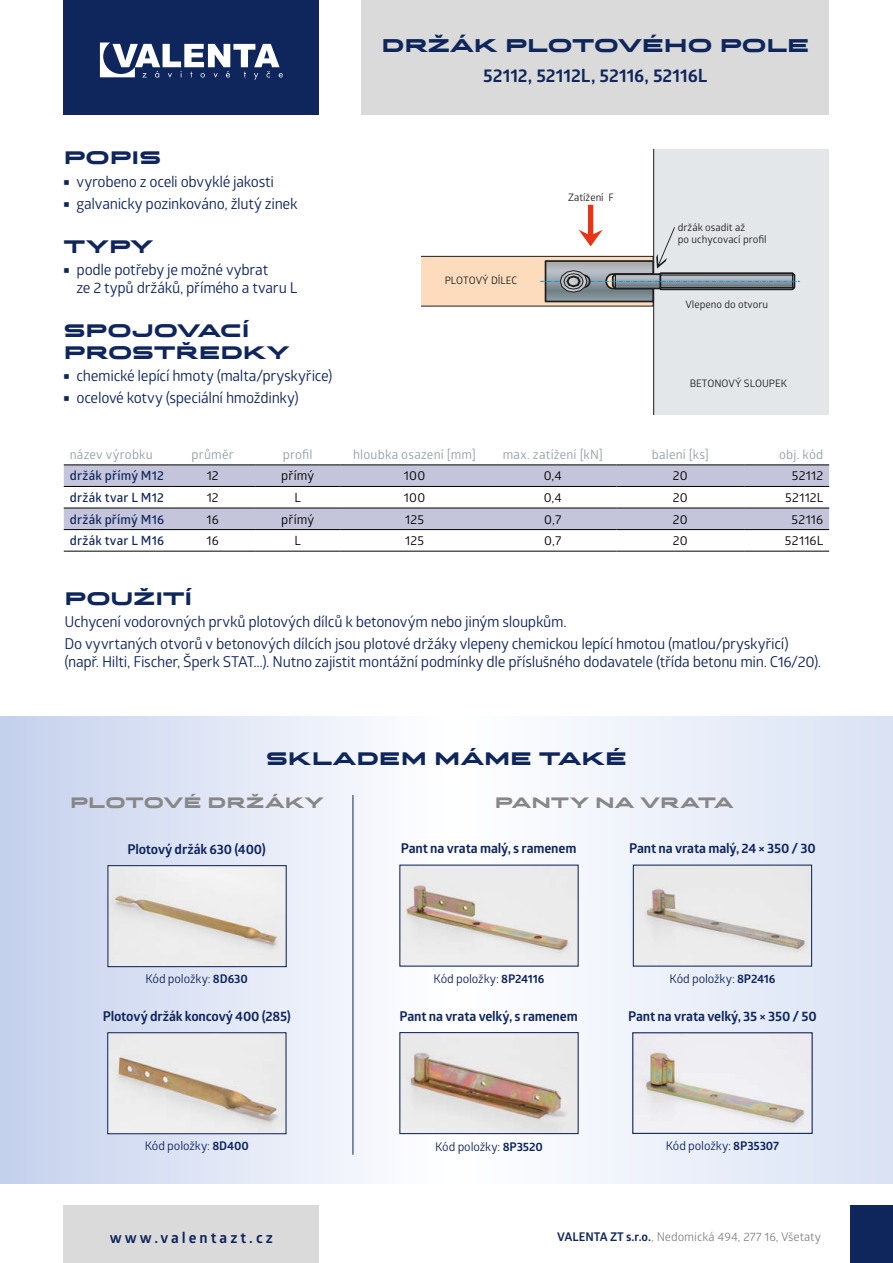
<style>
.page{position:relative;width:893px;height:1263px;background:#fff}
.page>*{position:absolute;margin:0;border:0;box-sizing:border-box;transform-origin:0 0}
.t1{font:700 18.3px "Glober";letter-spacing:-.005em;color:#0f265c}
.t2{font:18.3px "Stereo Gothic 950 Regular 2";color:#0f265c}
.t3{font:18px/21.6px "Stereo Gothic 950 Regular 2";letter-spacing:.005em;color:#0f265c}
.t4{font:15px/22.2px "Glober";letter-spacing:-.02em;color:#0f265c}
.t5{font:15px "Stereo Gothic 950 Regular 2";letter-spacing:.02em;color:#878787}
.t6{font:700 15px "Glober";letter-spacing:.2em;color:#0f265c}
.t7{font:700 13.5px "Glober";letter-spacing:-.01em;color:#0f265c}
.t8{font:12.75px "Glober";letter-spacing:.015em;color:#949fa7}
.t9{font:12.75px "Glober";letter-spacing:.015em;color:#000}
.t10{font:600 12.75px "Glober";letter-spacing:.015em;color:#0f265c}
.t11{font:12px "Glober";letter-spacing:-.01em;color:#0f265c}
.t12{font:12px "Glober";color:#878787}
.t13{font:10.35px/12.3px "Glober";color:#1e1e1e}
.s1{font-weight:700}
.s2{font-weight:700;color:#0f265c}
</style>
<div class="page">
<svg style="left:0;top:716px;width:893px;height:467px"></svg>
<div style="left:64px;top:0;width:255px;height:115px;background:#0f265c"></div>
<svg style="left:100px;top:43px;width:183px;height:37px"></svg>
<div style="left:64px;top:1205px;width:255px;height:58px;background:#dadada"></div>
<div style="left:361px;top:0;width:468px;height:115px;background:#dadada"></div>
<div style="left:851px;top:1205px;width:42px;height:58px;background:#0f265c"></div>
<div style="left:654px;top:149px;width:175px;height:266px;background:#e4e7ea"></div>
<hr style="left:653px;top:149px;width:1px;height:266px;background:#1e1e1e">
<svg style="left:421px;top:205px;width:379px;height:102px"></svg>
<svg style="left:64px;top:466px;width:765px;height:63px;fill:#c4c5db"></svg>
<hr style="left:64px;top:465px;width:106px;height:1px;background:#000">
<hr style="left:170px;top:465px;width:85px;height:1px;background:#000">
<hr style="left:255px;top:465px;width:85px;height:1px;background:#000">
<hr style="left:340px;top:465px;width:149px;height:1px;background:#000">
<hr style="left:489px;top:465px;width:128px;height:1px;background:#000">
<hr style="left:617px;top:465px;width:127px;height:1px;background:#000">
<hr style="left:744px;top:465px;width:85px;height:1px;background:#000">
<hr style="left:64px;top:486px;width:106px;height:1px;background:#000">
<hr style="left:170px;top:486px;width:85px;height:1px;background:#000">
<hr style="left:255px;top:486px;width:85px;height:1px;background:#000">
<hr style="left:340px;top:486px;width:149px;height:1px;background:#000">
<hr style="left:489px;top:486px;width:128px;height:1px;background:#000">
<hr style="left:617px;top:486px;width:127px;height:1px;background:#000">
<hr style="left:744px;top:486px;width:85px;height:1px;background:#000">
<hr style="left:64px;top:508px;width:106px;height:1px;background:#000">
<hr style="left:170px;top:508px;width:85px;height:1px;background:#000">
<hr style="left:255px;top:508px;width:85px;height:1px;background:#000">
<hr style="left:340px;top:508px;width:149px;height:1px;background:#000">
<hr style="left:489px;top:508px;width:128px;height:1px;background:#000">
<hr style="left:617px;top:508px;width:127px;height:1px;background:#000">
<hr style="left:744px;top:508px;width:85px;height:1px;background:#000">
<hr style="left:64px;top:529px;width:106px;height:1px;background:#000">
<hr style="left:170px;top:529px;width:85px;height:1px;background:#000">
<hr style="left:255px;top:529px;width:85px;height:1px;background:#000">
<hr style="left:340px;top:529px;width:149px;height:1px;background:#000">
<hr style="left:489px;top:529px;width:128px;height:1px;background:#000">
<hr style="left:617px;top:529px;width:127px;height:1px;background:#000">
<hr style="left:744px;top:529px;width:85px;height:1px;background:#000">
<hr style="left:64px;top:551px;width:106px;height:1px;background:#000">
<hr style="left:170px;top:551px;width:85px;height:1px;background:#000">
<hr style="left:255px;top:551px;width:85px;height:1px;background:#000">
<hr style="left:340px;top:551px;width:149px;height:1px;background:#000">
<hr style="left:489px;top:551px;width:128px;height:1px;background:#000">
<hr style="left:617px;top:551px;width:127px;height:1px;background:#000">
<hr style="left:744px;top:551px;width:85px;height:1px;background:#000">
<img style="left:401px;top:866px;width:176px;height:99px">
<img style="left:401px;top:1034px;width:176px;height:98px">
<div style="left:399px;top:1032px;width:180px;height:102px;border:1px solid #0f265c"></div>
<img style="left:635px;top:866px;width:175px;height:99px">
<div style="left:633px;top:864px;width:179px;height:103px;border:1px solid #0f265c"></div>
<img style="left:109px;top:867px;width:176px;height:98px">
<div style="left:107px;top:865px;width:180px;height:102px;border:1px solid #0f265c"></div>
<img style="left:109px;top:1034px;width:176px;height:98px">
<div style="left:107px;top:1032px;width:180px;height:102px;border:1px solid #0f265c"></div>
<hr style="left:353px;top:795px;width:1px;height:360px;background:#0f265c">
<img style="left:634px;top:1034px;width:177px;height:98px">
<div style="left:632px;top:1032px;width:181px;height:102px;border:1px solid #0f265c"></div>
<p class="t3" style="left:64px;top:146px;width:99px">POPIS</p>
<p class="t4" style="left:77px;top:170px;width:222px">vyrobeno z oceli obvyklé jakosti galvanicky pozinkováno, žlutý zinek</p>
<p class="t3" style="left:64px;top:234px;width:91px">TYPY</p>
<p class="t4" style="left:77px;top:260px;width:222px;line-height:18px">podle potřeby je možné vybrat<br>ze 2 typů držáků, přímého a tvaru L</p>
<p class="t3" style="left:64px;top:318px;width:227px">SPOJOVACÍ<br>PROSTŘEDKY</p>
<p class="t4" style="left:77px;top:364px;width:257px">chemické lepící hmoty (malta/pryskyřice) ocelové kotvy (speciální hmoždinky)</p>
<p class="t2" style="left:381px;top:30px;width:429px">DRŽÁK PLOTOVÉHO POLE</p>
<p class="t1" style="left:483px;top:63px;width:226px">52112, 52112L, 52116, 52116L</p>
<p class="t13" style="left:445px;top:274px;width:74px">PLOTOVÝ DÍLEC</p>
<p class="t13" style="left:568px;top:190px;width:47px">Zatížení F</p>
<p class="t13" style="left:678px;top:220px;width:90px">držák osadit až<br>po uchycovací profil</p>
<p class="t13" style="left:685px;top:298px;width:84px">Vlepeno do otvoru</p>
<p class="t13" style="left:690px;top:377px;width:99px">BETONOVÝ SLOUPEK</p>
<p class="t8" style="left:70px;top:445px;width:85px">název výrobku</p>
<p class="t8" style="left:191px;top:445px;width:44px">průměr</p>
<p class="t8" style="left:283px;top:445px;width:31px">profil</p>
<p class="t8" style="left:353px;top:445px;width:124px">hloubka osazení [mm]</p>
<p class="t8" style="left:503px;top:445px;width:102px">max. zatížení [kN]</p>
<p class="t8" style="left:652px;top:445px;width:59px">balení [ks]</p>
<p class="t8" style="left:779px;top:445px;width:46px">obj. kód</p>
<p class="t10" style="left:70px;top:467px;width:96px">držák přímý M12</p>
<p class="t9" style="left:207px;top:467px;width:13px">12</p>
<p class="t9" style="left:281px;top:467px;width:35px">přímý</p>
<p class="t9" style="left:404px;top:467px;width:23px">100</p>
<p class="t9" style="left:544px;top:467px;width:20px">0,4</p>
<p class="t9" style="left:673px;top:467px;width:16px">20</p>
<p class="t9" style="left:792px;top:467px;width:33px">52112</p>
<p class="t10" style="left:70px;top:489px;width:96px">držák tvar L M12</p>
<p class="t9" style="left:207px;top:489px;width:13px">12</p>
<p class="t9" style="left:294px;top:489px;width:8px">L</p>
<p class="t9" style="left:404px;top:489px;width:23px">100</p>
<p class="t9" style="left:544px;top:489px;width:20px">0,4</p>
<p class="t9" style="left:673px;top:489px;width:16px">20</p>
<p class="t9" style="left:785px;top:489px;width:39px">52112L</p>
<p class="t10" style="left:70px;top:510px;width:96px">držák přímý M16</p>
<p class="t9" style="left:206px;top:510px;width:14px">16</p>
<p class="t9" style="left:281px;top:510px;width:35px">přímý</p>
<p class="t9" style="left:405px;top:510px;width:20px">125</p>
<p class="t9" style="left:544px;top:510px;width:19px">0,7</p>
<p class="t9" style="left:673px;top:510px;width:16px">20</p>
<p class="t9" style="left:792px;top:510px;width:33px">52116</p>
<p class="t10" style="left:70px;top:532px;width:96px">držák tvar L M16</p>
<p class="t9" style="left:206px;top:532px;width:14px">16</p>
<p class="t9" style="left:294px;top:532px;width:8px">L</p>
<p class="t9" style="left:405px;top:532px;width:20px">125</p>
<p class="t9" style="left:544px;top:532px;width:19px">0,7</p>
<p class="t9" style="left:673px;top:532px;width:16px">20</p>
<p class="t9" style="left:785px;top:532px;width:40px">52116L</p>
<p class="t3" style="left:64px;top:586px;width:129px">POUŽITÍ</p>
<p class="t4" style="left:64px;top:610px;width:726px">Uchycení vodorovných prvků plotových dílců k betonovým nebo jiným sloupkům.<br>Do vyvrtaných otvorů v betonových dílcích jsou plotové držáky vlepeny chemickou lepící hmotou (matlou/pryskyřicí)</p>
<p class="t4" style="left:64px;top:650px;width:758px">(např. Hilti, Fischer, Šperk STAT...). Nutno zajistit montážní podmínky dle příslušného dodavatele (třída betonu min. C16/20).</p>
<p class="t3" style="left:266px;top:747px;width:362px">SKLADEM MÁME TAKÉ</p>
<p class="t5" style="left:70px;top:789px;width:255px">PLOTOVÉ DRŽÁKY</p>
<p class="t5" style="left:495px;top:789px;width:240px">PANTY NA VRATA</p>
<p class="t7" style="left:127px;top:839px;width:140px">Plotový držák 630 (400)</p>
<p class="t7" style="left:401px;top:839px;width:177px">Pant na vrata malý, s ramenem</p>
<p class="t7" style="left:629px;top:839px;width:188px">Pant na vrata malý, 24 × 350 / 30</p>
<p class="t11" style="left:145px;top:971px;width:104px">Kód položky: <span class="s1">8D630</span></p>
<p class="t7" style="left:103px;top:1006px;width:190px">Plotový držák koncový 400 (285)</p>
<p class="t11" style="left:434px;top:970px;width:112px">Kód položky: <span class="s1">8P24116</span></p>
<p class="t7" style="left:399px;top:1006px;width:180px">Pant na vrata velký, s ramenem</p>
<p class="t11" style="left:670px;top:971px;width:107px">Kód položky: <span class="s1">8P2416</span></p>
<p class="t7" style="left:628px;top:1006px;width:190px">Pant na vrata velký, 35 × 350 / 50</p>
<p class="t11" style="left:145px;top:1138px;width:106px">Kód položky: <span class="s1">8D400</span></p>
<p class="t11" style="left:435px;top:1138px;width:109px">Kód položky: <span class="s1">8P3520</span></p>
<p class="t11" style="left:666px;top:1138px;width:115px">Kód položky: <span class="s1">8P35307</span></p>
<p class="t6" style="left:110px;top:1227px;width:164px">www.valentazt.cz</p>
<p class="t12" style="left:557px;top:1228px;width:265px"><span class="s2">VALENTA ZT s.r.o.</span>, Nedomická 494, 277 16, Všetaty</p>
</div>
